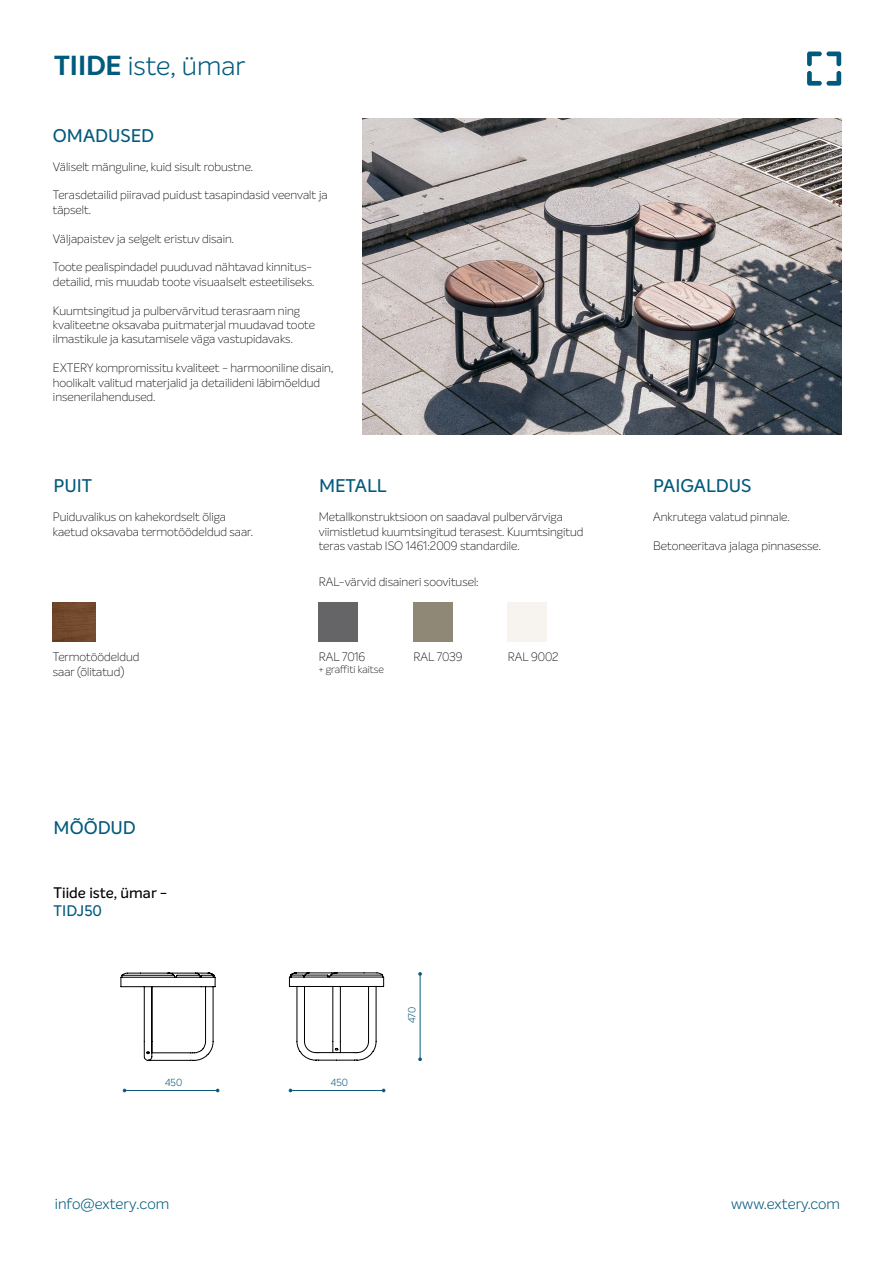
<style>
.page{position:relative;width:893px;height:1263px;background:#fff}
.page>*{position:absolute;margin:0;border:0;box-sizing:border-box;transform-origin:0 0}
.t1{font:300 27px "Intelo";color:#025a7c}
.t2{font:500 18px "Intelo";color:#045a7c}
.t3{font:300 15px "Intelo";color:#005a7c}
.t4{font:500 15px "Intelo";color:#000}
.t5{font:300 15px "Intelo";color:#025a7c}
.t6{font:500 15px "Intelo";color:#045a7c}
.t7{font:100 12px/14.4px "Intelo";color:#000}
.t8{font:100 10.5px "Intelo";color:#000}
.t9{font:300 10.05px "Intelo";color:#0d5a7c}
.s1{font-weight:700}
</style>
<div class="page">
<svg style="left:807px;top:52px;width:34px;height:34px"></svg>
<img style="left:53px;top:603px;width:43px;height:39px">
<div style="left:319px;top:603px;width:39px;height:39px;background:#656466"></div>
<div style="left:413px;top:603px;width:39px;height:39px;background:#908876"></div>
<div style="left:508px;top:603px;width:39px;height:39px;background:#f7f3ef"></div>
<img style="left:363px;top:118px;width:478px;height:317px">
<svg style="left:120px;top:972px;width:264px;height:89px"></svg>
<svg style="left:418px;top:1057px;width:4px;height:4px"></svg>
<svg style="left:418px;top:972px;width:4px;height:4px"></svg>
<hr style="left:420px;top:973px;width:1px;height:85px;background:#0d5a7c">
<hr style="left:290px;top:1090px;width:93px;height:1px;background:#0d5a7c">
<hr style="left:125px;top:1090px;width:92px;height:1px;background:#0d5a7c">
<h1 class="t1" style="left:54px;top:49px;width:193px"><span class="s1">TIIDE</span> iste, ümar</h1>
<h2 class="t2" style="left:53px;top:125px;width:103px">OMADUSED</h2>
<p class="t7" style="left:53px;top:159px;width:202px">Väliselt mänguline, kuid sisult robustne.</p>
<p class="t7" style="left:53px;top:188px;width:276px">Terasdetailid piiravad puidust tasapindasid veenvalt ja täpselt.</p>
<p class="t7" style="left:53px;top:231px;width:183px">Väljapaistev ja selgelt eristuv disain.</p>
<p class="t7" style="left:53px;top:260px;width:263px">Toote pealispindadel puuduvad nähtavad kinnitus&shy;detailid, mis muudab toote visuaalselt esteetiliseks.</p>
<p class="t7" style="left:53px;top:303px;width:264px">Kuumtsingitud ja pulbervärvitud terasraam ning kvaliteetne oksavaba puitmaterjal muudavad toote ilmastikule ja kasutamisele väga vastupidavaks.</p>
<p class="t7" style="left:53px;top:361px;width:282px">EXTERY kompromissitu kvaliteet - harmooniline disain, hoolikalt valitud materjalid ja detailideni läbimõeldud insenerilahendused.</p>
<h2 class="t2" style="left:54px;top:475px;width:40px">PUIT</h2>
<h2 class="t2" style="left:319px;top:475px;width:69px">METALL</h2>
<h2 class="t2" style="left:653px;top:475px;width:100px">PAIGALDUS</h2>
<p class="t7" style="left:53px;top:510px;width:201px">Puiduvalikus on kahekordselt õliga kaetud oksavaba termotöödeldud saar.</p>
<p class="t7" style="left:319px;top:510px;width:266px">Metallkonstruktsioon on saadaval pulbervärviga viimistletud kuumtsingitud terasest. Kuumtsingitud teras vastab ISO 1461:2009 standardile.</p>
<p class="t7" style="left:319px;top:574px;width:162px">RAL-värvid disaineri soovitusel:</p>
<p class="t7" style="left:53px;top:650px;width:88px">Termotöödeldud</p>
<p class="t7" style="left:414px;top:649px;width:50px">RAL 7039</p>
<p class="t7" style="left:508px;top:649px;width:52px">RAL 9002</p>
<p class="t7" style="left:53px;top:664px;width:73px">saar (õlitatud)</p>
<p class="t7" style="left:319px;top:649px;width:48px">RAL 7016</p>
<p class="t8" style="left:319px;top:663px;width:67px">+ graffiti kaitse</p>
<h2 class="t2" style="left:54px;top:817px;width:84px">MÕÕDUD</h2>
<p class="t4" style="left:54px;top:883px;width:115px">Tiide iste, ümar -</p>
<p class="t6" style="left:54px;top:901px;width:50px">TIDJ50</p>
<p class="t9" style="left:165px;top:1076px;width:19px">450</p>
<p class="t9" style="left:331px;top:1076px;width:19px">450</p>
<p class="t9" style="left:406px;top:1023px;width:18px;rotate:-90deg">470</p>
<p class="t7" style="left:653px;top:510px;width:138px">Ankrutega valatud pinnale.</p>
<p class="t7" style="left:653px;top:539px;width:169px">Betoneeritava jalaga pinnasesse.</p>
<p class="t3" style="left:55px;top:1194px;width:116px">info@extery.com</p>
<p class="t5" style="left:731px;top:1194px;width:110px">www.extery.com</p>
</div>
